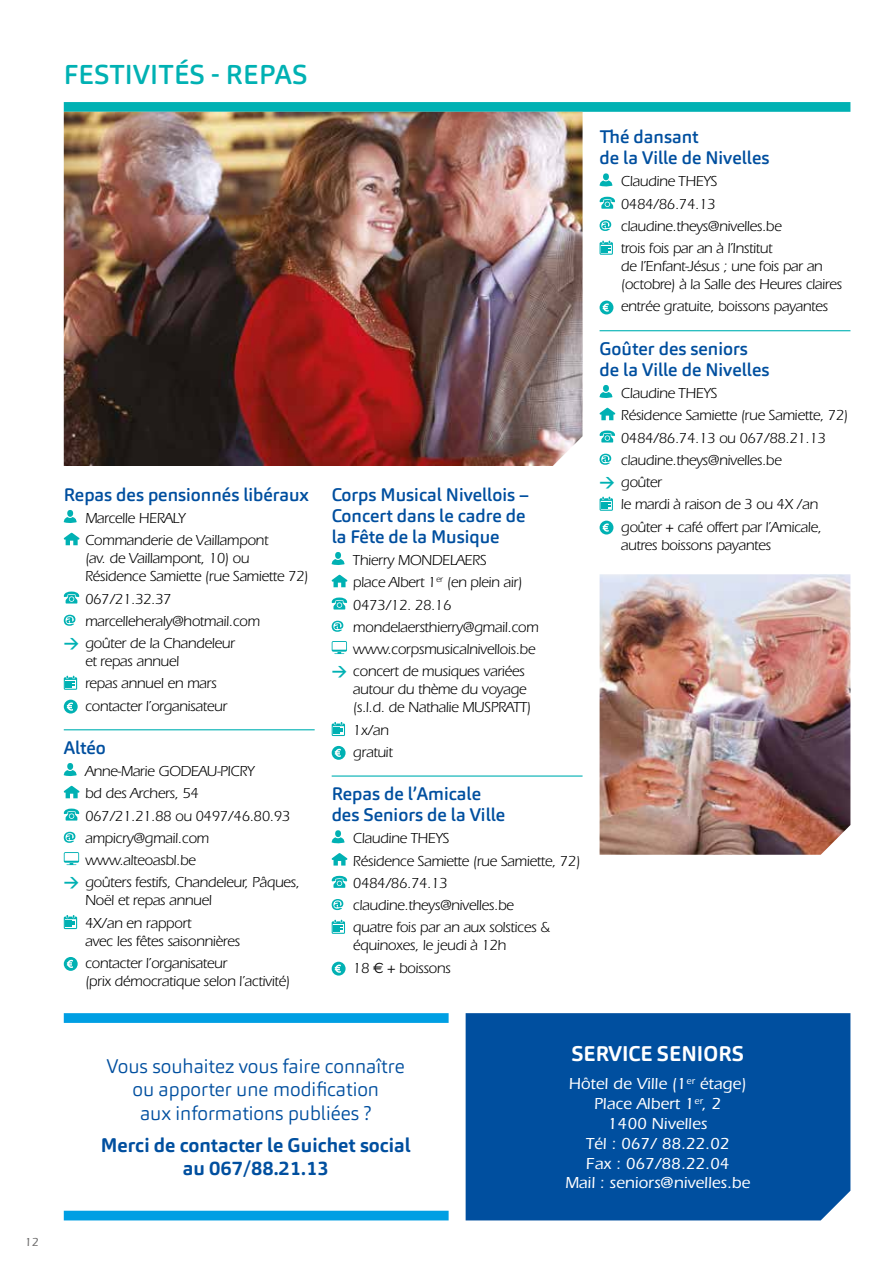
<style>
.page{position:relative;width:893px;height:1263px;background:#fff}
.page>*{position:absolute;margin:0;border:0;box-sizing:border-box;transform-origin:0 0}
.t1{font:500 27px "Carnas";letter-spacing:.005em;color:#00b1b3}
.t2{font:700 21px "Carnas";color:#fff}
.t3{font:300 19.5px/23.4px "Carnas";color:#004f9f;text-align:center}
.t4{font:700 19.5px/23.4px "Carnas";color:#004f9f;text-align:center}
.t5{font:500 18px/21px "Carnas";color:#004f9f}
.t6{font:500 16.5px/19.8px "Itc Eras";color:#fff;text-align:center}
.t7{font:15px/22.2px "Itc Eras";letter-spacing:-.025em;color:#000}
.t8{font:500 12px "Itc Eras";color:#706f6f}
.s1{font-family:"DIN";font-weight:700;color:#00b1b3}
.s2{font-family:"Euro Sans"}
</style>
<div class="page">
<hr style="left:64px;top:729px;width:251px;height:1px;background:#00b1b3">
<svg style="left:63px;top:517px;width:14px;height:6px"></svg>
<div style="left:67px;top:510px;width:6px;height:7px;background:#00b1b3;border-radius:50%"></div>
<svg style="left:64px;top:533px;width:16px;height:12px"></svg>
<svg style="left:64px;top:591px;width:15px;height:12px"></svg>
<svg style="left:64px;top:615px;width:11px;height:11px"></svg>
<svg style="left:64px;top:676px;width:13px;height:14px"></svg>
<svg style="left:64px;top:700px;width:14px;height:13px"></svg>
<svg style="left:63px;top:770px;width:14px;height:7px"></svg>
<div style="left:67px;top:763px;width:6px;height:7px;background:#00b1b3;border-radius:50%"></div>
<svg style="left:64px;top:786px;width:16px;height:12px"></svg>
<svg style="left:64px;top:808px;width:15px;height:12px"></svg>
<svg style="left:64px;top:832px;width:11px;height:11px"></svg>
<svg style="left:64px;top:852px;width:15px;height:13px"></svg>
<svg style="left:64px;top:915px;width:13px;height:14px"></svg>
<svg style="left:64px;top:957px;width:14px;height:14px"></svg>
<hr style="left:332px;top:775px;width:251px;height:2px;background:#00b1b3">
<svg style="left:331px;top:559px;width:14px;height:6px"></svg>
<div style="left:335px;top:552px;width:6px;height:7px;background:#00b1b3;border-radius:50%"></div>
<svg style="left:332px;top:575px;width:15px;height:12px"></svg>
<svg style="left:332px;top:597px;width:15px;height:12px"></svg>
<svg style="left:332px;top:621px;width:11px;height:11px"></svg>
<svg style="left:332px;top:641px;width:15px;height:13px"></svg>
<svg style="left:332px;top:722px;width:13px;height:14px"></svg>
<svg style="left:332px;top:746px;width:14px;height:14px"></svg>
<svg style="left:331px;top:837px;width:14px;height:7px"></svg>
<div style="left:335px;top:830px;width:6px;height:7px;background:#00b1b3;border-radius:50%"></div>
<svg style="left:332px;top:853px;width:15px;height:12px"></svg>
<svg style="left:332px;top:876px;width:15px;height:12px"></svg>
<svg style="left:332px;top:899px;width:11px;height:11px"></svg>
<svg style="left:332px;top:920px;width:13px;height:14px"></svg>
<svg style="left:332px;top:962px;width:14px;height:13px"></svg>
<div style="left:64px;top:102px;width:786px;height:10px;background:#00b1b3"></div>
<div style="left:64px;top:1013px;width:385px;height:10px;background:#009fe3"></div>
<div style="left:64px;top:1211px;width:385px;height:9px;background:#009fe3"></div>
<hr style="left:600px;top:330px;width:250px;height:1px;background:#00b1b3">
<svg style="left:599px;top:180px;width:14px;height:7px"></svg>
<div style="left:603px;top:173px;width:6px;height:7px;background:#00b1b3;border-radius:50%"></div>
<svg style="left:600px;top:197px;width:15px;height:12px"></svg>
<svg style="left:600px;top:220px;width:11px;height:11px"></svg>
<svg style="left:600px;top:241px;width:13px;height:14px"></svg>
<svg style="left:600px;top:301px;width:13px;height:13px"></svg>
<svg style="left:599px;top:392px;width:14px;height:6px"></svg>
<div style="left:603px;top:385px;width:6px;height:7px;background:#00b1b3;border-radius:50%"></div>
<svg style="left:599px;top:408px;width:16px;height:12px"></svg>
<svg style="left:600px;top:430px;width:15px;height:12px"></svg>
<svg style="left:600px;top:454px;width:11px;height:11px"></svg>
<svg style="left:600px;top:497px;width:13px;height:14px"></svg>
<svg style="left:600px;top:521px;width:13px;height:13px"></svg>
<img style="left:64px;top:112px;width:519px;height:354px">
<div style="left:466px;top:1013px;width:384px;height:207px;background:#004f9f"></div>
<img style="left:600px;top:574px;width:250px;height:281px">
<p class="t8" style="left:25px;top:1235px;width:16px">12</p>
<h1 class="t1" style="left:64px;top:57px;width:245px">FESTIVITÉS - REPAS</h1>
<p class="t5" style="left:64px;top:484px;width:247px">Repas des pensionnés libéraux</p>
<p class="t7" style="left:85px;top:507px;width:185px">Marcelle HERALY<br>Commanderie de Vaillampont</p>
<p class="t7" style="left:85px;top:549px;width:225px;line-height:18px">(av. de Vaillampont, 10) ou<br>Résidence Samiette (rue Samiette 72)</p>
<p class="t7" style="left:85px;top:588px;width:88px">067/21.32.37</p>
<p class="t7" style="left:85px;top:610px;width:176px">marcelleheraly@hotmail.com</p>
<p class="t7" style="left:64px;top:632px;width:173px"><span class="s1">&gt;</span> goûter de la Chandeleur</p>
<p class="t7" style="left:85px;top:650px;width:144px">et repas annuel<br>repas annuel en mars contacter l’organisateur</p>
<p class="t5" style="left:64px;top:737px;width:44px">Altéo</p>
<p class="t7" style="left:85px;top:760px;width:171px">Anne-Marie GODEAU-PICRY</p>
<p class="t7" style="left:85px;top:782px;width:116px">bd des Archers, 54</p>
<p class="t7" style="left:85px;top:805px;width:207px">067/21.21.88 ou 0497/46.80.93</p>
<p class="t7" style="left:85px;top:827px;width:126px">ampicry@gmail.com</p>
<p class="t7" style="left:85px;top:849px;width:112px">www.alteoasbl.be</p>
<p class="t7" style="left:64px;top:871px;width:238px"><span class="s1">&gt;</span> goûters festifs, Chandeleur, Pâques,</p>
<p class="t7" style="left:85px;top:889px;width:128px">Noël et repas annuel<br>4X/an en rapport</p>
<p class="t7" style="left:85px;top:930px;width:156px">avec les fêtes saisonnières contacter l’organisateur</p>
<p class="t7" style="left:85px;top:970px;width:206px">(prix démocratique selon l’activité)</p>
<p class="t5" style="left:332px;top:484px;width:199px">Corps Musical Nivellois –<br>Concert dans le cadre de la Fête de la Musique</p>
<p class="t7" style="left:353px;top:549px;width:135px">Thierry MONDELAERS</p>
<p class="t7" style="left:353px;top:571px;width:171px">place Albert 1<sup>er</sup> (en plein air)</p>
<p class="t7" style="left:353px;top:594px;width:100px">0473/12. 28.16</p>
<p class="t7" style="left:353px;top:616px;width:187px">mondelaersthierry@gmail.com</p>
<p class="t7" style="left:353px;top:638px;width:184px">www.corpsmusicalnivellois.be</p>
<p class="t7" style="left:332px;top:660px;width:195px"><span class="s1">&gt;</span> concert de musiques variées</p>
<p class="t7" style="left:353px;top:680px;width:180px;line-height:18px">autour du thème du voyage (s.l.d. de Nathalie MUSPRATT)</p>
<p class="t7" style="left:353px;top:719px;width:41px">1x/an gratuit</p>
<p class="t5" style="left:332px;top:783px;width:175px">Repas de l’Amicale des Seniors de la Ville</p>
<p class="t7" style="left:353px;top:827px;width:229px">Claudine THEYS<br>Résidence Samiette (rue Samiette, 72)<br>0484/86.74.13 claudine.theys@nivelles.be<br>quatre fois par an aux solstices &amp;</p>
<p class="t7" style="left:353px;top:934px;width:155px">équinoxes, le jeudi à 12h<br>18 <span class="s2">€</span> + boissons</p>
<p class="t5" style="left:600px;top:126px;width:171px">Thé dansant<br>de la Ville de Nivelles</p>
<p class="t7" style="left:621px;top:171px;width:163px">Claudine THEYS<br>0484/86.74.13 claudine.theys@nivelles.be trois fois par an à l’Institut</p>
<p class="t7" style="left:621px;top:257px;width:223px;line-height:18px">de l’Enfant-Jésus ; une fois par an (octobre) à la Salle des Heures claires</p>
<p class="t7" style="left:621px;top:296px;width:209px">entrée gratuite, boissons payantes</p>
<p class="t5" style="left:600px;top:338px;width:171px">Goûter des seniors de la Ville de Nivelles</p>
<p class="t7" style="left:621px;top:382px;width:98px">Claudine THEYS</p>
<p class="t7" style="left:621px;top:404px;width:229px">Résidence Samiette (rue Samiette, 72)</p>
<p class="t7" style="left:621px;top:427px;width:207px">0484/86.74.13 ou 067/88.21.13</p>
<p class="t7" style="left:621px;top:449px;width:163px">claudine.theys@nivelles.be</p>
<p class="t7" style="left:600px;top:471px;width:64px"><span class="s1">&gt;</span> goûter</p>
<p class="t7" style="left:621px;top:493px;width:199px">le mardi à raison de 3 ou 4X /an</p>
<p class="t7" style="left:621px;top:516px;width:203px">goûter + café offert par l’Amicale,</p>
<p class="t7" style="left:621px;top:534px;width:152px">autres boissons payantes</p>
<h3 class="t3" style="left:107px;top:1054px;width:300px">Vous souhaitez vous faire connaître ou apporter une modification<br>aux informations publiées ?</h3>
<h3 class="t4" style="left:101px;top:1133px;width:311px">Merci de contacter le Guichet social au 067/88.21.13</h3>
<h2 class="t2" style="left:571px;top:1040px;width:174px">SERVICE SENIORS</h2>
<p class="t6" style="left:565px;top:1074px;width:187px">Hôtel de Ville (1<sup>er</sup> étage)<br>Place Albert 1<sup>er</sup>, 2<br>1400 Nivelles<br>Tél : 067/ 88.22.02<br>Fax : 067/88.22.04<br>Mail : seniors@nivelles.be</p>
</div>
